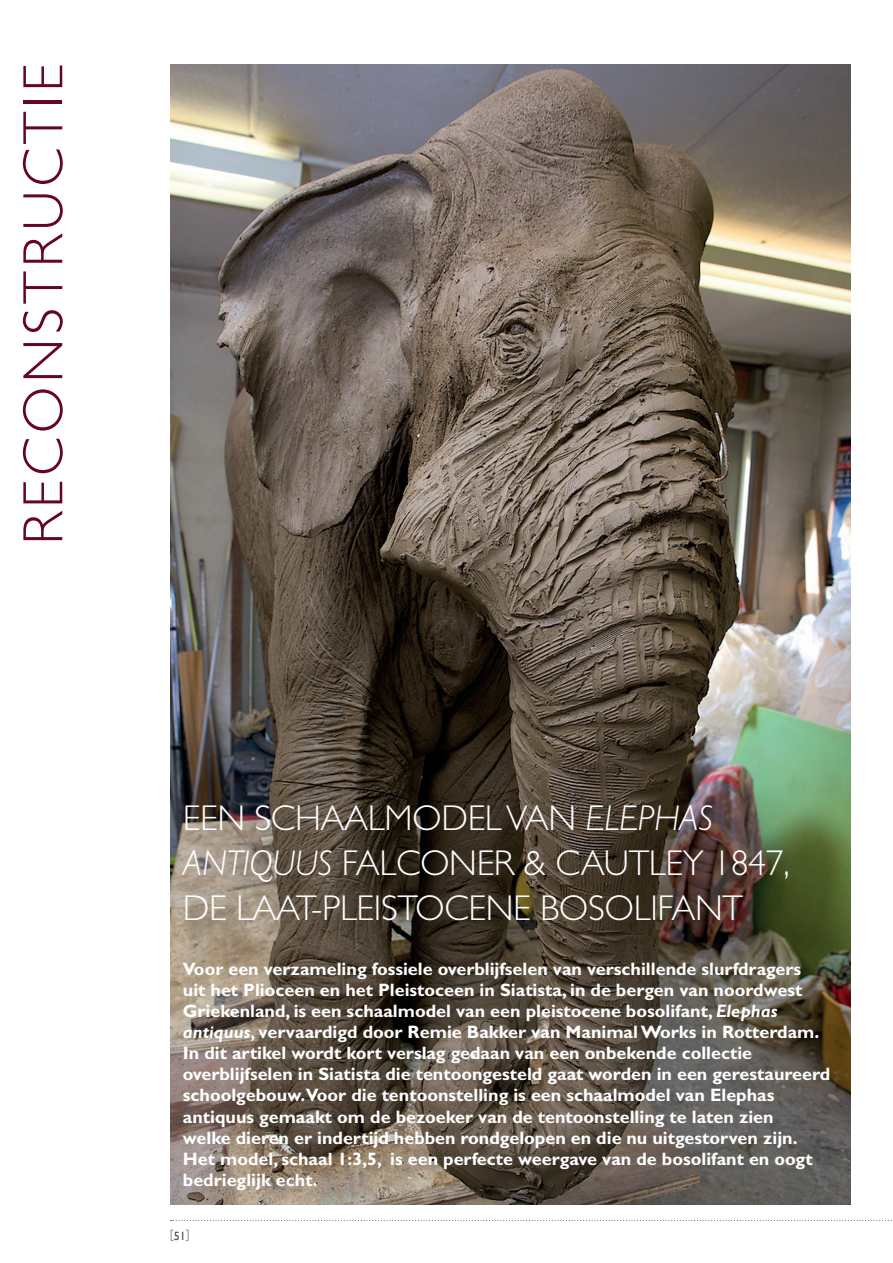
<style>
.page{position:relative;width:893px;height:1263px;background:#fff}
.page>*{position:absolute;margin:0;border:0;box-sizing:border-box;transform-origin:0 0}
.t1{font:300 57px "Gill Sans Std";color:#650424}
.t2{font:300 36px/45px "Gill Sans Std";letter-spacing:-.01em;color:#fff}
.t3{font:700 18px/21px "Gill Sans Std";color:#fff}
.t4{font:300 12px "Gill Sans Std";color:#4b4c4d}
.s1{font-style:italic}
.s2{font-family:"Gill Sans";font-weight:400}
</style>
<div class="page">
<svg style="left:171px;top:1220px;width:721px;height:1px"></svg>
<img style="left:170px;top:64px;width:680px;height:1140px">
<h1 class="t1" style="left:11px;top:545px;width:476px;rotate:-90deg">RECONSTRUCTIE</h1>
<h2 class="t2" style="left:183px;top:796px;width:441px">EEN SCHAALMODEL VAN <span class="s1">ELEPHAS<br>ANTI</span></h2>
<h2 class="t2" style="left:183px;top:841px;width:609px;text-indent:66px"><span class="s1">QUUS</span> FALCONER &amp; CAUTLEY 1847,<br>DE LAAT-PLEISTOCENE BOSOLIFANT</h2>
<p class="t3" style="left:183px;top:959px;width:649px">Voor een verzameling fossiele overblijfselen van verschillende slurfdragers<br>uit het Plioceen en het Pleistoceen in Siatista, in de bergen van noordwest Griekenland, is een schaalmodel van een pleistocene bosolifant, <span class="s1">Elephas antiquus</span>, vervaardigd door Remie Bakker van Manimal Works in Rotterdam.<br>In dit artikel wordt kort verslag gedaan van een onbekende collectie overblijfselen in Siatista die tentoongesteld gaat worden in een gerestaureerd schoolgebouw.Voor die tentoonstelling is een schaalmodel van Elephas antiquus gemaakt om de bezoeker van de tentoonstelling te laten zien<br>welke dieren er indertijd hebben rondgelopen en die nu uitgestorven zijn.<br>Het model, schaal 1:3,5, is een perfecte weergave van de bosolifant en oogt bedrieglijk echt.</p>
<p class="t4" style="left:170px;top:1227px;width:21px">[<span class="s2">51</span>]</p>
</div>
